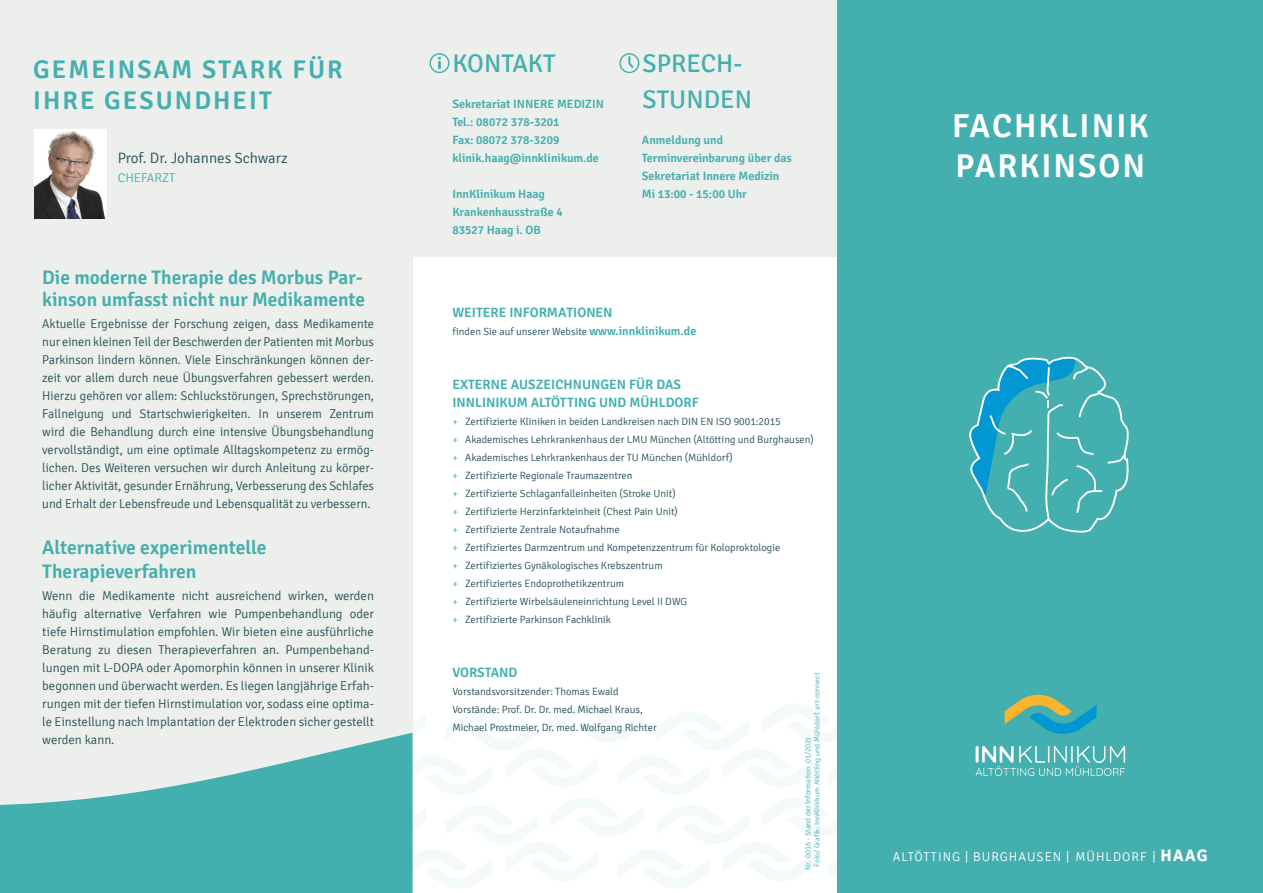
<style>
.page{position:relative;width:1263px;height:893px;background:#fff}
.page>*{position:absolute;margin:0;border:0;box-sizing:border-box;transform-origin:0 0}
.Cover_Titel{font:600 33px "Signika";letter-spacing:.06em;color:#fff}
.t1{font:600 25.5px "Signika";letter-spacing:.08em;color:#44afaf}
.Überschrift_Kontakt{font:25.5px "Signika";color:#44afaf}
.Unterüberschrift_Lig{font:600 19.5px/22.5px "Signika";color:#44afaf}
.Chefarzt_Bezeichnung{font:300 15px "Signika";color:#264f56}
.Unterüberschrift_Rüc{font:600 13.5px/18px "Signika";color:#44afaf}
.Unterüberschrift_Lig-2{font:300 12.75px/18px "Signika";color:#264f56;text-align:justify}
.Cover_Titel-2{font:300 12.75px "Signika";letter-spacing:.08em;color:#fff}
.Chefarzt_Bezeichnung-2{font:300 12.75px "Signika";color:#44afaf}
.Zusatzinfos_Kontakt{font:600 12px/18px "Signika";color:#44afaf}
.t2{font:300 10.5px/18px "Signika";color:#264f56}
.t3{font:300 7.5px "Signika";color:#44afaf}
.s1{font-weight:600;font-size:12px;color:#44afaf}
.s2{color:#44afaf}
.s3{font-weight:700;font-size:16.5px}
</style>
<div class="page">
<div style="left:412px;top:0;width:426px;height:256px;background:#ecefeb"></div>
<div style="left:838px;top:0;width:425px;height:893px;background:#44afaf"></div>
<svg style="left:412px;top:695px;width:714px;height:194px"></svg>
<div style="left:0;top:0;width:412px;height:893px;background:#ecefeb"></div>
<svg style="left:0;top:733px;width:412px;height:160px;fill:#44afaf"></svg>
<img style="left:34px;top:130px;width:72px;height:89px">
<div style="left:429px;top:53px;width:20px;height:20px;border:1px solid #44afaf;border-radius:50%"></div>
<svg style="left:438px;top:58px;width:3px;height:10px"></svg>
<div style="left:619px;top:53px;width:20px;height:20px;border:1px solid #44afaf;border-radius:50%"></div>
<svg style="left:628px;top:57px;width:7px;height:13px"></svg>
<svg style="left:969px;top:357px;width:160px;height:175px"></svg>
<p class="t1" style="left:33px;top:55px;width:311px">GEMEINSAM STARK FÜR</p>
<p class="t1" style="left:33px;top:85px;width:240px">IHRE GESUNDHEIT</p>
<p class="Chefarzt_Bezeichnung" style="left:118px;top:150px;width:171px">Prof. Dr. Johannes Schwarz</p>
<p class="Chefarzt_Bezeichnung-2" style="left:118px;top:170px;width:59px">CHEFARZT</p>
<p class="Unterüberschrift_Lig" style="left:42px;top:266px;width:324px">Die moderne Therapie des Morbus Par&shy;kinson umfasst nicht nur Medikamente</p>
<p class="Unterüberschrift_Lig-2" style="left:42px;top:315px;width:333px">Aktuelle Ergebnisse der Forschung zeigen, dass Medikamente nur einen kleinen Teil der Beschwerden der Patienten mit Morbus Parkinson lindern können. Viele Einschränkungen können der&shy;zeit vor allem durch neue Übungsverfahren gebessert werden.<br>Hierzu gehören vor allem: Schluckstörungen, Sprechstörungen, Fallneigung und Startschwierigkeiten. In unserem Zentrum wird die Behandlung durch eine intensive Übungsbehandlung vervollständigt, um eine optimale Alltagskompetenz zu ermög&shy;lichen. Des Weiteren versuchen wir durch Anleitung zu körper&shy;licher Aktivität, gesunder Ernährung, Verbesserung des Schlafes und Erhalt der Lebensfreude und Lebensqualität zu verbessern.</p>
<p class="Unterüberschrift_Lig" style="left:42px;top:537px;width:226px">Alternative experimentelle</p>
<p class="Unterüberschrift_Lig" style="left:42px;top:560px;width:156px">Therapieverfahren</p>
<p class="Unterüberschrift_Lig-2" style="left:42px;top:587px;width:333px">Wenn die Medikamente nicht ausreichend wirken, werden häufig alternative Verfahren wie Pumpenbehandlung oder tiefe Hirnstimulation empfohlen. Wir bieten eine ausführliche Beratung zu diesen Therapieverfahren an. Pumpenbehand&shy;lungen mit L-DOPA oder Apomorphin können in unserer Klinik begonnen und überwacht werden. Es liegen langjährige Erfah&shy;rungen mit der tiefen Hirnstimulation vor, sodass eine optima&shy;le Einstellung nach Implantation der Elektroden sicher gestellt werden kann.</p>
<p class="Überschrift_Kontakt" style="left:452px;top:49px;width:105px">KONTAKT</p>
<p class="Zusatzinfos_Kontakt" style="left:452px;top:95px;width:153px">Sekretariat INNERE MEDIZIN</p>
<p class="Zusatzinfos_Kontakt" style="left:452px;top:113px;width:109px">Tel.: 08072 378-3201</p>
<p class="Zusatzinfos_Kontakt" style="left:452px;top:131px;width:109px">Fax: 08072 378-3209</p>
<p class="Zusatzinfos_Kontakt" style="left:452px;top:149px;width:148px">klinik.haag@innklinikum.de</p>
<p class="Zusatzinfos_Kontakt" style="left:452px;top:185px;width:94px">InnKlinikum Haag</p>
<p class="Zusatzinfos_Kontakt" style="left:452px;top:203px;width:112px">Krankenhausstraße 4</p>
<p class="Zusatzinfos_Kontakt" style="left:452px;top:221px;width:90px">83527 Haag i. OB</p>
<p class="Überschrift_Kontakt" style="left:643px;top:49px;width:101px">SPRECH-</p>
<p class="Überschrift_Kontakt" style="left:643px;top:85px;width:111px">STUNDEN</p>
<p class="Zusatzinfos_Kontakt" style="left:642px;top:131px;width:152px">Anmeldung und<br>Terminvereinbarung über das<br>Sekretariat Innere Medizin<br>Mi 13:00 - 15:00 Uhr</p>
<p class="Unterüberschrift_Rüc" style="left:452px;top:303px;width:162px">WEITERE INFORMATIONEN</p>
<p class="t2" style="left:452px;top:322px;width:245px">finden Sie auf unserer Website <span class="s1">www.innklinikum.de</span></p>
<p class="Unterüberschrift_Rüc" style="left:452px;top:375px;width:248px">EXTERNE AUSZEICHNUNGEN FÜR DAS<br>INNLINIKUM ALTÖTTING UND MÜHLDORF</p>
<p class="t2" style="left:452px;top:412px;width:330px"><span class="s2">+</span> Zertifizierte Kliniken in beiden Landkreisen nach DIN EN ISO 9001:2015</p>
<p class="t2" style="left:452px;top:430px;width:363px"><span class="s2">+</span> Akademisches Lehrkrankenhaus der LMU München (Altötting und Burghausen)</p>
<p class="t2" style="left:452px;top:448px;width:282px"><span class="s2">+</span> Akademisches Lehrkrankenhaus der TU München (Mühldorf)</p>
<p class="t2" style="left:452px;top:466px;width:182px"><span class="s2">+</span> Zertifizierte Regionale Traumazentren</p>
<p class="t2" style="left:452px;top:484px;width:225px"><span class="s2">+</span> Zertifizierte Schlaganfalleinheiten (Stroke Unit)</p>
<p class="t2" style="left:452px;top:502px;width:227px"><span class="s2">+</span> Zertifizierte Herzinfarkteinheit (Chest Pain Unit)</p>
<p class="t2" style="left:452px;top:520px;width:169px"><span class="s2">+</span> Zertifizierte Zentrale Notaufnahme</p>
<p class="t2" style="left:452px;top:538px;width:329px"><span class="s2">+</span> Zertifiziertes Darmzentrum und Kompetenzzentrum für Koloproktologie</p>
<p class="t2" style="left:452px;top:556px;width:212px"><span class="s2">+</span> Zertifiziertes Gynäkologisches Krebszentrum</p>
<p class="t2" style="left:452px;top:574px;width:173px"><span class="s2">+</span> Zertifiziertes Endoprothetikzentrum</p>
<p class="t2" style="left:452px;top:592px;width:236px"><span class="s2">+</span> Zertifizierte Wirbelsäuleneinrichtung Level II DWG</p>
<p class="t2" style="left:452px;top:610px;width:160px"><span class="s2">+</span> Zertifizierte Parkinson Fachklinik</p>
<p class="Unterüberschrift_Rüc" style="left:452px;top:663px;width:67px">VORSTAND</p>
<p class="t2" style="left:452px;top:682px;width:168px">Vorstandsvorsitzender: Thomas Ewald</p>
<p class="t2" style="left:452px;top:700px;width:206px">Vorstände: Prof. Dr. Dr. med. Michael Kraus,<br>Michael Prostmeier, Dr. med. Wolfgang Richter</p>
<p class="t3" style="left:813px;top:867px;width:196px;rotate:-90deg">Foto/ Grafik: InnKlinikum Altötting und Mühldorf, art-connect</p>
<p class="t3" style="left:804px;top:870px;width:135px;rotate:-90deg">Nr. 0016 - Stand der Information 01/2021</p>
<p class="Cover_Titel" style="left:952px;top:107px;width:198px">FACHKLINIK</p>
<p class="Cover_Titel" style="left:956px;top:146px;width:191px">PARKINSON</p>
<p class="Cover_Titel-2" style="left:893px;top:849px;width:316px">ALTÖTTING | BURGHAUSEN | MÜHLDORF | <span class="s3">HAAG</span></p>
</div>
